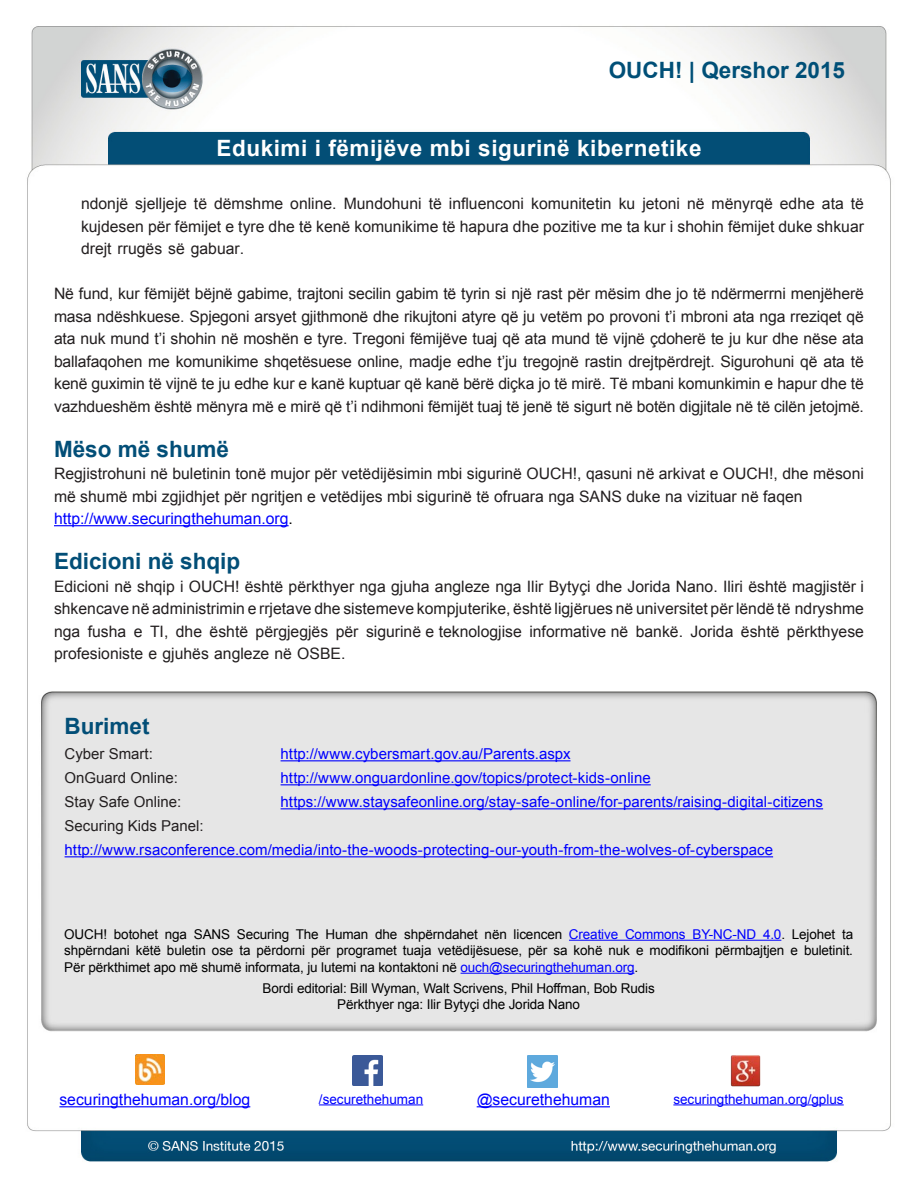
<style>
.page{position:relative;width:918px;height:1188px;background:#fff}
.page>*{position:absolute;margin:0;border:0;box-sizing:border-box;transform-origin:0 0}
.t1{font:700 22.5px "Arial";letter-spacing:.025em;color:#fff}
.MainText{font:700 22.5px "Arial";color:#024e77}
.t2{font:700 22.5px "Arial";color:#004f77}
.MainText-2{font:15.75px/22.5px "Arial";color:#231f20;text-align:justify}
.MainText-3{font:15.75px "Arial";color:#00f}
.t3{font:15px "Arial";letter-spacing:.005em;color:#00f}
.t4{font:15px "Arial";color:#231f20}
.t5{font:13.5px/16.5px "Arial";letter-spacing:-.01em;color:#000}
.t6{font:13.5px "Arial";color:#00f}
.s1{color:#000}
.s2{color:#00f}
</style>
<div class="page">
<img style="left:27px;top:26px;width:864px;height:1136px">
<hr style="left:54px;top:525px;width:235px;height:1px;background:#00f">
<hr style="left:569px;top:940px;width:212px;height:1px;background:#00f">
<hr style="left:461px;top:973px;width:173px;height:1px;background:#00f">
<hr style="left:281px;top:760px;width:290px;height:1px;background:#00f">
<hr style="left:281px;top:784px;width:370px;height:1px;background:#00f">
<hr style="left:281px;top:808px;width:542px;height:1px;background:#00f">
<hr style="left:65px;top:856px;width:708px;height:1px;background:#00f">
<img style="left:135px;top:1054px;width:30px;height:30px">
<hr style="left:59px;top:1106px;width:191px;height:1px;background:#00f">
<img style="left:353px;top:1055px;width:29px;height:30px">
<hr style="left:319px;top:1104px;width:104px;height:1px;background:#00f">
<img style="left:527px;top:1055px;width:30px;height:32px">
<hr style="left:477px;top:1106px;width:133px;height:1px;background:#00f">
<img style="left:730px;top:1054px;width:30px;height:32px">
<hr style="left:673px;top:1104px;width:171px;height:1px;background:#00f">
<h1 class="t2" style="left:609px;top:55px;width:238px">OUCH! | Qershor 2015</h1>
<h1 class="t1" style="left:216px;top:133px;width:487px">Edukimi i fëmijëve mbi sigurinë kibernetike</h1>
<p class="MainText-2" style="left:81px;top:192px;width:785px">ndonjë sjelljeje të dëmshme online. Mundohuni të influenconi komunitetin ku jetoni në mënyrqë edhe ata të kujdesen për fëmijet e tyre dhe të kenë komunikime të hapura dhe pozitive me ta kur i shohin fëmijet duke shkuar drejt rrugës së gabuar.</p>
<p class="MainText-2" style="left:54px;top:282px;width:811px">Në fund, kur fëmijët bëjnë gabime, trajtoni secilin gabim të tyrin si një rast për mësim dhe jo të ndërmerrni menjëherë masa ndëshkuese. Spjegoni arsyet gjithmonë dhe rikujtoni atyre që ju vetëm po provoni i’t mbroni ata nga rreziqet që ata nuk mund i’t shohin në moshën e tyre. Tregoni fëmijëve tuaj që ata mund të vijnë çdoherë te ju kur dhe nëse ata ballafaqohen me komunikime shqetësuese online, madje edhe j u’t tregojnë rastin drejtpërdrejt. Sigurohuni që ata të kenë guximin të vijnë te ju edhe kur e kanë kuptuar që kanë bërë diçka jo të mirë. Të mbani komunkimin e hapur dhe të vazhdueshëm është mënyra më e mirë që i’t ndihmoni fëmijët tuaj të jenë të sigurt në botën digjitale në të cilën jetojmë.</p>
<p class="MainText" style="left:54px;top:434px;width:177px">Mëso më shumë</p>
<p class="MainText-2" style="left:54px;top:462px;width:811px">Regjistrohuni në buletinin tonë mujor për vetëdijësimin mbi sigurinë OUCH ,! qasuni në arkivat e OUCH ,! dhe mësoni më shumë mbi zgjidhjet për ngritjen e vetëdijes mbi sigurinë të ofruara nga SANS duke na vizituar në faqen</p>
<p class="MainText-3" style="left:54px;top:508px;width:240px">http://www.securingthehuman.org<span class="s1">.</span></p>
<p class="MainText" style="left:54px;top:546px;width:188px">Edicioni në shqip</p>
<p class="MainText-2" style="left:54px;top:575px;width:811px;text-align:right">Edicioni në shqip i OUCH! është përkthyer nga gjuha angleze nga Ilir Bytyçi dhe Jorida Nano. Iliri është magjistër i shkencave në administrimin e rrjetave dhe sistemeve kompjuterike, është ligjërues në universitet për lëndë të ndryshme përkthyese</p>
<p class="MainText-2" style="left:88px;top:620px;width:40px">fusha</p>
<p class="MainText-2" style="left:529px;top:620px;width:100px">informative në</p>
<p class="MainText-2" style="left:210px;top:620px;width:40px">është</p>
<p class="MainText-2" style="left:256px;top:620px;width:74px">përgjegjës</p>
<p class="MainText-2" style="left:336px;top:620px;width:24px">për</p>
<p class="MainText-2" style="left:366px;top:620px;width:157px">sigurinë e teknologjise</p>
<p class="MainText-2" style="left:636px;top:620px;width:49px">bankë.</p>
<p class="MainText-2" style="left:741px;top:620px;width:40px">është</p>
<p class="MainText-2" style="left:150px;top:620px;width:20px">TI,</p>
<p class="MainText-2" style="left:176px;top:620px;width:28px">dhe</p>
<p class="MainText-2" style="left:691px;top:620px;width:44px">Jorida</p>
<p class="MainText-2" style="left:54px;top:620px;width:293px">nga<br>profesioniste e gjuhës angleze në OSBE.</p>
<p class="MainText-2" style="left:134px;top:620px;width:10px">e</p>
<p class="MainText" style="left:65px;top:711px;width:87px">Burimet</p>
<p class="t4" style="left:65px;top:744px;width:90px">Cyber Smart:</p>
<p class="t4" style="left:65px;top:768px;width:115px">OnGuard Online:</p>
<p class="t3" style="left:281px;top:744px;width:291px">http://www.cybersmart.gov.au/Parents.aspx</p>
<p class="t3" style="left:281px;top:768px;width:372px">http://www.onguardonline.gov/topics/protect-kids-online</p>
<p class="t4" style="left:65px;top:792px;width:118px">Stay Safe Online:</p>
<p class="t4" style="left:65px;top:816px;width:141px">Securing Kids Panel:</p>
<p class="t3" style="left:65px;top:840px;width:710px">http://www.rsaconference.com/media/into-the-woods-protecting-our-youth-from-the-wolves-of-cyberspace</p>
<p class="t3" style="left:281px;top:792px;width:544px">https://www.staysafeonline.org/stay-safe-online/for-parents/raising-digital-citizens</p>
<p class="t5" style="left:64px;top:926px;width:790px">OUCH!<br>shpërndani këtë buletin ose ta përdorni për programet tuaja vetëdijësuese, për sa kohë nuk e modifikoni përmbajtjen e buletinit.<br>Për përkthimet apo më shumë informata ju, lutemi na kontaktoni në <span class="s2">ouch@securingthehuman.org</span>.</p>
<p class="t5" style="left:263px;top:980px;width:394px">Bordi editorial: Bill Wyman, Walt Scrivens, Phil Hoffman, Bob Rudis</p>
<p class="t5" style="left:337px;top:996px;width:244px">Përkthyer nga: Ilir Bytyçi dhe Jorida Nano</p>
<p class="t5" style="left:194px;top:926px;width:38px">SANS</p>
<p class="t5" style="left:237px;top:926px;width:54px">Securing</p>
<p class="t6" style="left:569px;top:925px;width:51px">Creative</p>
<p class="t6" style="left:625px;top:925px;width:62px">Commons</p>
<p class="t6" style="left:692px;top:925px;width:65px">BY-NC-ND</p>
<p class="t5" style="left:404px;top:926px;width:75px">shpërndahet</p>
<p class="t5" style="left:485px;top:926px;width:24px">nën</p>
<p class="t6" style="left:763px;top:925px;width:24px">4.0<span class="s1">.</span></p>
<p class="t5" style="left:114px;top:926px;width:46px">botohet</p>
<p class="t5" style="left:296px;top:926px;width:24px">The</p>
<p class="t5" style="left:326px;top:926px;width:44px">Human</p>
<p class="t5" style="left:375px;top:926px;width:24px">dhe</p>
<p class="t5" style="left:514px;top:926px;width:50px">licencen</p>
<p class="t5" style="left:792px;top:926px;width:45px">Lejohet</p>
<p class="t5" style="left:842px;top:926px;width:13px">ta</p>
<p class="t5" style="left:165px;top:926px;width:24px">nga</p>
<p class="MainText-3" style="left:59px;top:1089px;width:192px">securingthehuman.org/blog</p>
<p class="t6" style="left:319px;top:1090px;width:106px">/securethehuman</p>
<p class="MainText-3" style="left:477px;top:1089px;width:135px">@securethehuman</p>
<p class="t6" style="left:673px;top:1090px;width:172px">securingthehuman.org/gplus</p>
</div>
